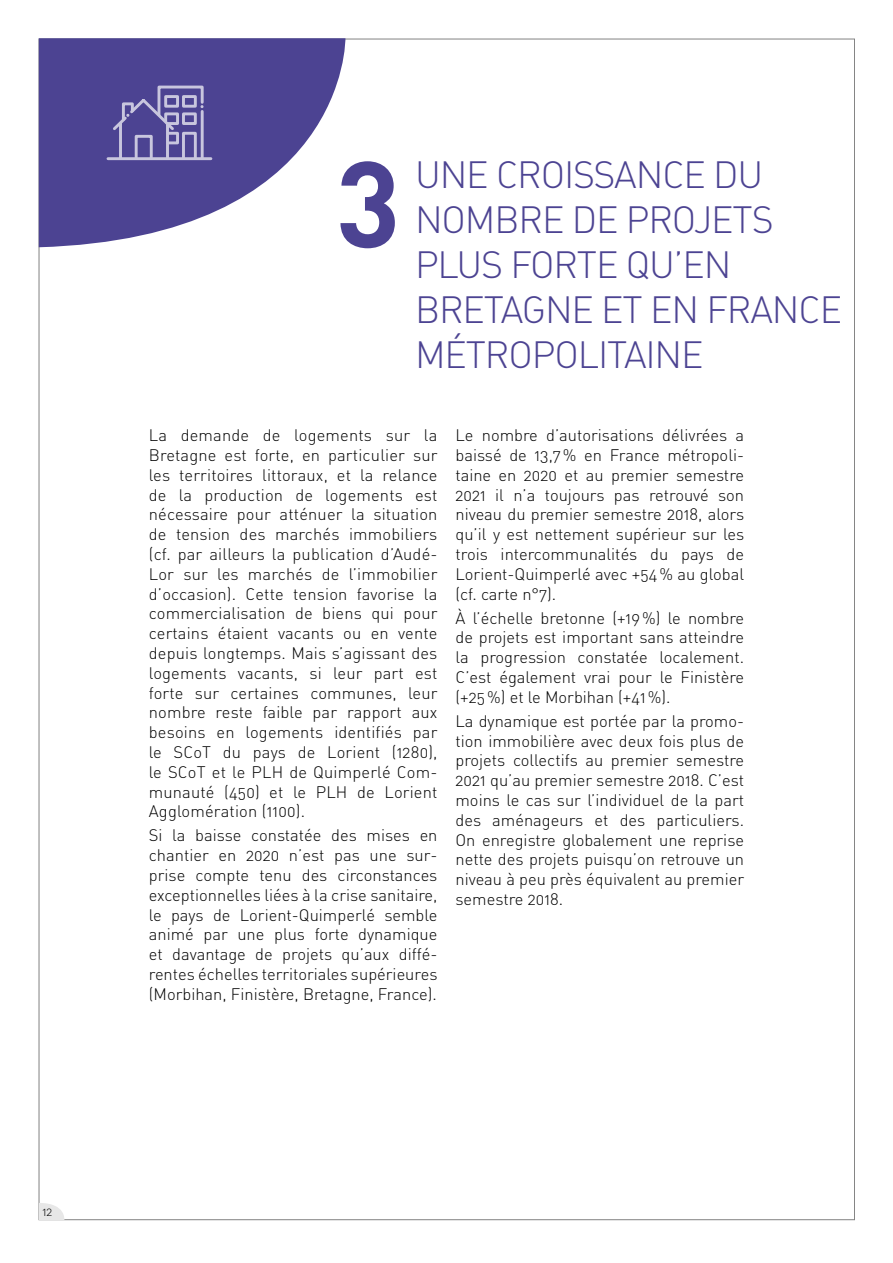
<style>
.page{position:relative;width:893px;height:1263px;background:#fff}
.page>*{position:absolute;margin:0;border:0;box-sizing:border-box;transform-origin:0 0}
.t1{font:120px "DIN Bold Alternate";color:#4c4392}
.t2{font:37.5px/45px "DIN Light Alternate";letter-spacing:-.03em;color:#4c4392}
.t3{font:16.5px/19.8px "DIN Light Alternate";color:#000;text-align:justify}
.t4{font:12px "DIN Light Alternate";color:#000}
</style>
<div class="page">
<svg style="left:39px;top:38px;width:308px;height:209px;fill:#4c4392"></svg>
<svg style="left:107px;top:86px;width:105px;height:74px;background:#6c65a5"></svg>
<svg style="left:39px;top:1203px;width:27px;height:17px"></svg>
<p class="t4" style="left:42px;top:1204px;width:12px">12</p>
<h1 class="t1" style="left:336px;top:112px;width:66px">3</h1>
<h2 class="t2" style="left:415px;top:152px;width:429px">UNE CROISSANCE DU<br>NOMBRE DE PROJETS<br>PLUS FORTE QU’EN<br>BRETAGNE ET EN FRANCE<br>MÉTROPOLITAINE</h2>
<p class="t3" style="left:149px;top:425px;width:290px">La demande de logements sur la Bretagne est forte, en particulier sur les territoires littoraux, et la relance de la production de logements est nécessaire pour atténuer la situation de tension des marchés immobiliers (cf. par ailleurs la publication d’Audé-Lor sur les marchés de l’immobilier d’occasion). Cette tension favorise la commercialisation de biens qui pour certains étaient vacants ou en vente depuis longtemps. Mais s’agissant des logements vacants, si leur part est forte sur certaines communes, leur nombre reste faible par rapport aux besoins en logements identifiés par le SCoT du pays de Lorient (1280), le SCoT et le PLH de Quimperlé Com&shy;munauté (450) et le PLH de Lorient Agglomération (1100).</p>
<p class="t3" style="left:149px;top:825px;width:290px">Si la baisse constatée des mises en chantier en 2020 n’est pas une sur&shy;prise compte tenu des circonstances exceptionnelles liées à la crise sanitaire, le pays de Lorient-Quimperlé semble animé par une plus forte dynamique et davantage de projets qu’aux diffé&shy;rentes échelles territoriales supérieures (Morbihan, Finistère, Bretagne, France).</p>
<p class="t3" style="left:455px;top:425px;width:290px">Le nombre d’autorisations délivrées a baissé de 13,7% en France métropoli&shy;taine en 2020 et au premier semestre 2021 il n’a toujours pas retrouvé son niveau du premier semestre 2018, alors qu’il y est nettement supérieur sur les trois intercommunalités du pays de Lorient-Quimperlé avec +54% au global (cf. carte n°7).</p>
<p class="t3" style="left:455px;top:607px;width:290px">À l’échelle bretonne (+19%) le nombre de projets est important sans atteindre la progression constatée localement.<br>C’est également vrai pour le Finistère (+25%) et le Morbihan (+41%).</p>
<p class="t3" style="left:455px;top:711px;width:290px">La dynamique est portée par la promo&shy;tion immobilière avec deux fois plus de projets collectifs au premier semestre 2021 qu’au premier semestre 2018. C’est moins le cas sur l’individuel de la part des aménageurs et des particuliers.<br>On enregistre globalement une reprise nette des projets puisqu’on retrouve un niveau à peu près équivalent au premier semestre 2018.</p>
</div>
